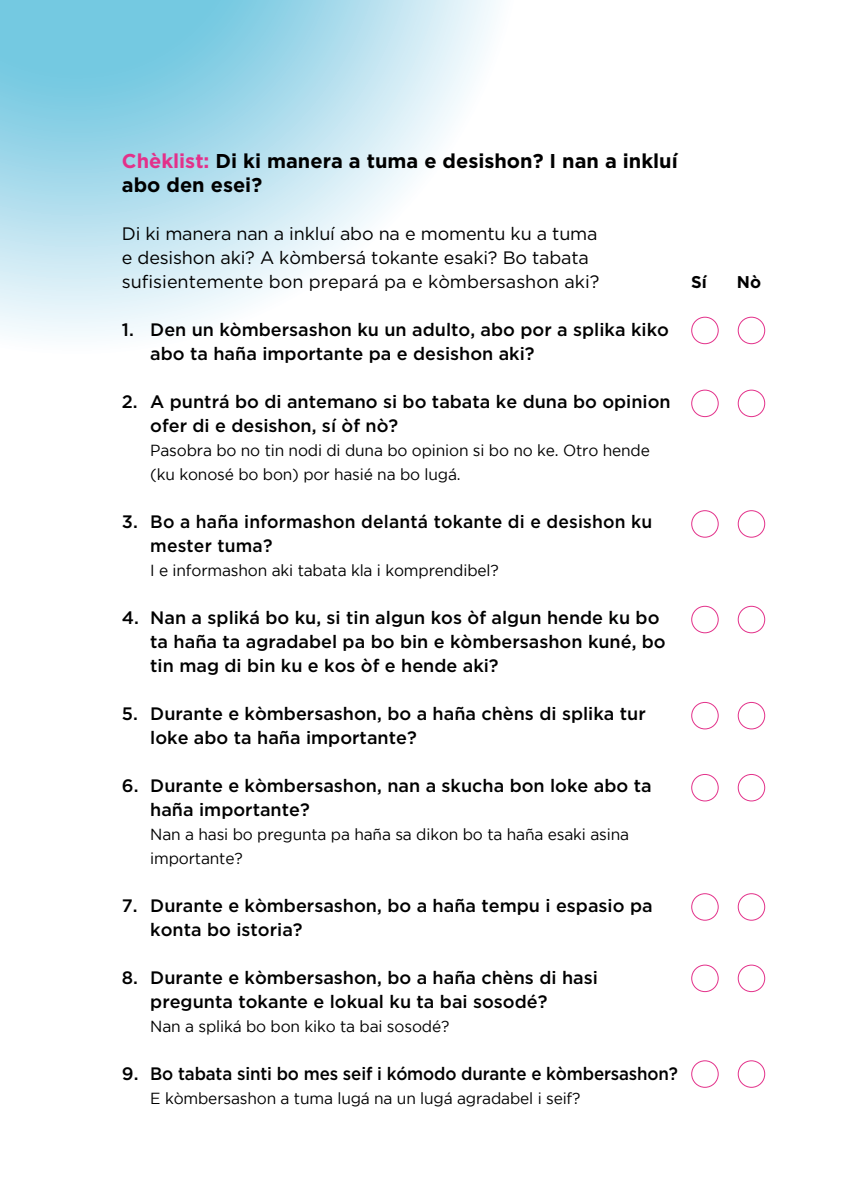
<style>
.page{position:relative;width:842px;height:1191px;background:#fff}
.page>*{position:absolute;margin:0;border:0;box-sizing:border-box;transform-origin:0 0}
.Tussenkopje_10_12pt{font:700 20px/24px "Gotham";color:#000}
.bodycopy_vragenlijst{font:500 18px/24px "Gotham";color:#000}
.Bodycopy{font:18px/24px "Gotham";letter-spacing:-.01em;color:#000}
.P_antwoord{font:700 17px "Gotham";color:#000}
.bodycopy_vragenlijst-2{font:16px/24px "Gotham";letter-spacing:-.01em;color:#000}
.bodycopy_vragenlijst-3{font:16px "Gotham Book 2";letter-spacing:-.01em;color:#000}
.s1{color:#e3318a}
.s2{font-family:"Gotham Book 2"}
</style>
<div class="page">
<svg style="left:0;top:0;width:496px;height:337px"></svg>
<div style="left:691px;top:317px;width:28px;height:27px;border:1px solid #e3318a;border-radius:50%"></div>
<div style="left:738px;top:317px;width:27px;height:27px;border:1px solid #e3318a;border-radius:50%"></div>
<div style="left:691px;top:389px;width:28px;height:28px;border:1px solid #e3318a;border-radius:50%"></div>
<div style="left:738px;top:389px;width:27px;height:28px;border:1px solid #e3318a;border-radius:50%"></div>
<div style="left:691px;top:510px;width:28px;height:27px;border:1px solid #e3318a;border-radius:50%"></div>
<div style="left:738px;top:510px;width:27px;height:27px;border:1px solid #e3318a;border-radius:50%"></div>
<div style="left:691px;top:606px;width:28px;height:27px;border:1px solid #e3318a;border-radius:50%"></div>
<div style="left:738px;top:606px;width:27px;height:27px;border:1px solid #e3318a;border-radius:50%"></div>
<div style="left:691px;top:702px;width:28px;height:27px;border:1px solid #e3318a;border-radius:50%"></div>
<div style="left:738px;top:702px;width:27px;height:27px;border:1px solid #e3318a;border-radius:50%"></div>
<div style="left:691px;top:774px;width:28px;height:27px;border:1px solid #e3318a;border-radius:50%"></div>
<div style="left:738px;top:774px;width:27px;height:27px;border:1px solid #e3318a;border-radius:50%"></div>
<div style="left:691px;top:893px;width:28px;height:27px;border:1px solid #e3318a;border-radius:50%"></div>
<div style="left:738px;top:893px;width:27px;height:27px;border:1px solid #e3318a;border-radius:50%"></div>
<div style="left:691px;top:964px;width:28px;height:28px;border:1px solid #e3318a;border-radius:50%"></div>
<div style="left:738px;top:964px;width:27px;height:28px;border:1px solid #e3318a;border-radius:50%"></div>
<div style="left:691px;top:1060px;width:28px;height:27px;border:1px solid #e3318a;border-radius:50%"></div>
<div style="left:738px;top:1060px;width:27px;height:27px;border:1px solid #e3318a;border-radius:50%"></div>
<p class="Tussenkopje_10_12pt" style="left:122px;top:149px;width:557px"><span class="s1">Chèklist:</span> Di ki manera a tuma e desishon? I nan a inkluí abo den esei?</p>
<p class="Bodycopy" style="left:122px;top:221px;width:479px">Di ki manera nan a inkluí abo na e momentu ku a tuma e desishon aki? A kòmbersá tokante esaki? Bo tabata sufisientemente bon prepará pa e kòmbersashon aki?</p>
<p class="bodycopy_vragenlijst" style="left:150px;top:317px;width:520px;text-indent:-28px">1. Den un kòmbersashon ku un adulto, abo por a splika kiko abo ta haña importante pa e desishon aki?</p>
<p class="bodycopy_vragenlijst" style="left:150px;top:389px;width:522px;text-indent:-28px">2. A puntrá bo di antemano si bo tabata ke duna bo opinion ofer di e desishon, sí òf nò?</p>
<p class="bodycopy_vragenlijst-2" style="left:150px;top:438px;width:501px">Pasobra bo no tin nodi di duna bo opinion si bo no ke. Otro hende <span class="s2">(ku konosé bo bon) por hasié na bo lugá.</span></p>
<p class="bodycopy_vragenlijst" style="left:150px;top:509px;width:504px;text-indent:-28px">3. Bo a haña informashon delantá tokante di e desishon ku mester tuma?</p>
<p class="bodycopy_vragenlijst-2" style="left:150px;top:558px;width:350px">I e informashon aki tabata kla i komprendibel?</p>
<p class="bodycopy_vragenlijst" style="left:150px;top:605px;width:517px;text-indent:-28px">4. Nan a spliká bo ku, si tin algun kos òf algun hende ku bo ta haña ta agradabel pa bo bin e kòmbersashon kuné, bo tin mag di bin ku e kos òf e hende aki?</p>
<p class="bodycopy_vragenlijst" style="left:150px;top:701px;width:497px;text-indent:-28px">5. Durante e kòmbersashon, bo a haña chèns di splika tur loke abo ta haña importante?</p>
<p class="bodycopy_vragenlijst" style="left:150px;top:773px;width:503px;text-indent:-28px">6. Durante e kòmbersashon, nan a skucha bon loke abo ta haña importante?</p>
<p class="bodycopy_vragenlijst-2" style="left:150px;top:822px;width:480px">Nan a hasi bo pregunta pa haña sa dikon bo ta haña esaki asina importante?</p>
<p class="bodycopy_vragenlijst" style="left:150px;top:893px;width:504px;text-indent:-28px">7. Durante e kòmbersashon, bo a haña tempu i espasio pa konta bo istoria?</p>
<p class="bodycopy_vragenlijst" style="left:150px;top:965px;width:449px;text-indent:-28px">8. Durante e kòmbersashon, bo a haña chèns di hasi pregunta tokante e lokual ku ta bai sosodé?</p>
<p class="bodycopy_vragenlijst-3" style="left:150px;top:1017px;width:301px">Nan a spliká bo bon kiko ta bai sosodé?</p>
<p class="bodycopy_vragenlijst" style="left:122px;top:1061px;width:558px">9. Bo tabata sinti bo mes seif i kómodo durante e kòmbersashon?</p>
<p class="bodycopy_vragenlijst-3" style="left:150px;top:1089px;width:432px">E kòmbersashon a tuma lugá na un lugá agradabel i seif?</p>
<p class="P_antwoord" style="left:691px;top:271px;width:17px">Sí</p>
<p class="P_antwoord" style="left:737px;top:271px;width:26px">Nò</p>
</div>
